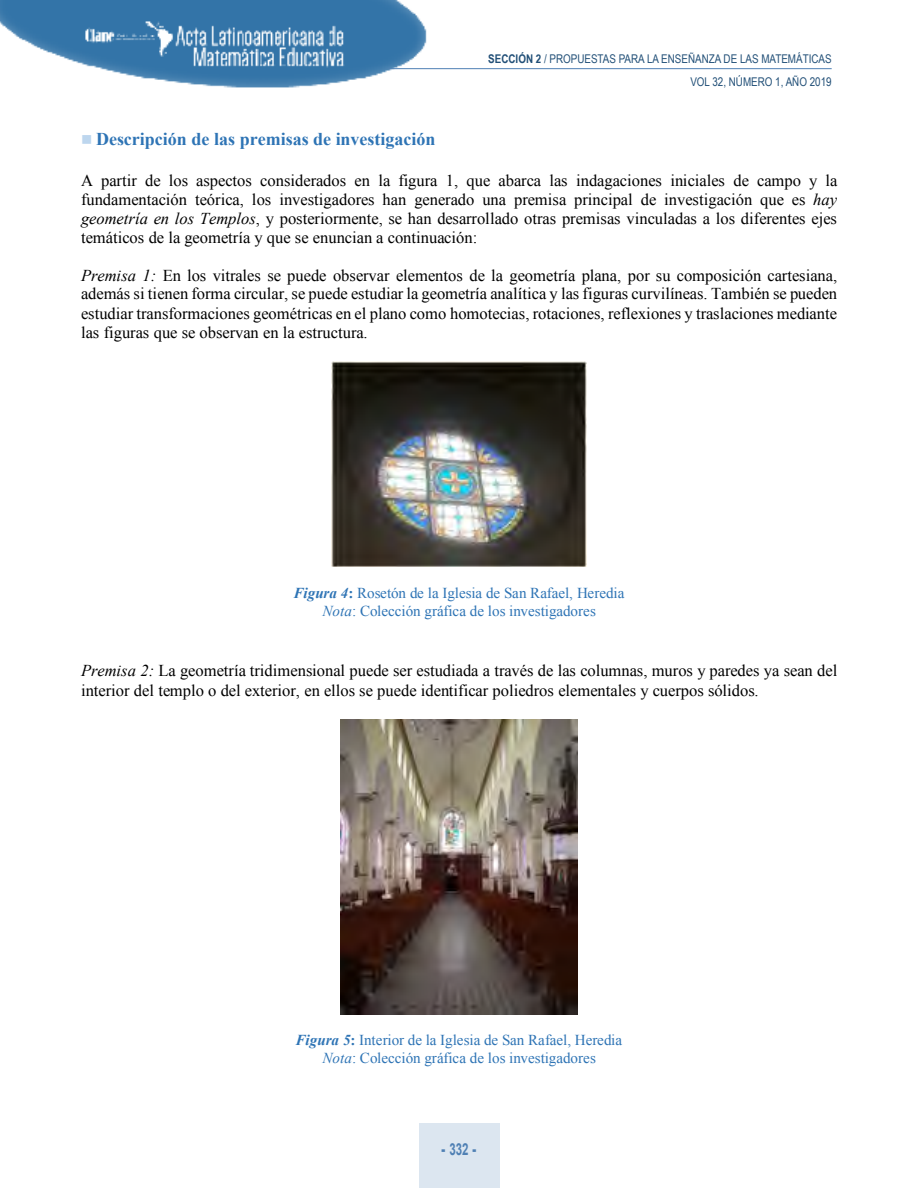
<style>
.page{position:relative;width:918px;height:1188px;background:#fff}
.page>*{position:absolute;margin:0;border:0;box-sizing:border-box;transform-origin:0 0}
.t1{font:700 18px "Times New Roman";color:#2e74b5}
.t2{font:16.5px/18.9px "Times New Roman";color:#000;text-align:justify}
.t3{font:700 16.5px "Arial";color:#4f80b4;scale:.7 1}
.t4{font:15.15px/17.2px "Times New Roman";color:#2e74b5;text-align:center}
.t5{font:12px/23px "Arial Narrow";color:#214f77;text-align:right}
.s1{font-weight:700}
.s2{color:#bdd6ee}
.s3{font-style:italic}
.s4{font-weight:700;font-style:italic}
.s5{font-weight:900}
</style>
<div class="page">
<img style="left:0;top:0;width:435px;height:88px">
<hr style="left:389px;top:68px;width:443px;height:1px;background:#4f80b4">
<div style="left:419px;top:1123px;width:80px;height:65px;background:#dce6f0"></div>
<img style="left:331px;top:362px;width:256px;height:205px">
<img style="left:340px;top:720px;width:238px;height:294px">
<p class="t5" style="left:488px;top:47px;width:345px"><span class="s1">SECCIÓN 2</span> / PROPUESTAS PARA LA ENSEÑANZA DE LAS MATEMÁTICAS<br>VOL 32, NÚMERO 1, AÑO 2019</p>
<p class="t1" style="left:81px;top:129px;width:356px"><span class="s2">■</span> Descripción de las premisas de investigación</p>
<p class="t2" style="left:81px;top:171px;width:758px">A partir de los aspectos considerados en la figura 1, que abarca las indagaciones iniciales de campo y la fundamentación teórica, los investigadores han generado una premisa principal de investigación que es <span class="s3">hay geometría en los Templos</span>, y posteriormente, se han desarrollado otras premisas vinculadas a los diferentes ejes temáticos de la geometría y que se enuncian a continuación:</p>
<p class="t2" style="left:81px;top:266px;width:758px"><span class="s3">Premisa 1:</span> En los vitrales se puede observar elementos de la geometría plana, por su composición cartesiana, además si tienen forma circular, se puede estudiar la geometría analítica y las figuras curvilíneas. También se pueden estudiar transformaciones geométricas en el plano como homotecias, rotaciones, reflexiones y traslaciones mediante las figuras que se observan en la estructura.</p>
<p class="t4" style="left:293px;top:585px;width:333px"><span class="s4">Figura 4</span><span class="s1">:</span> Rosetón de la Iglesia de San Rafael, Heredia<br><span class="s3">Nota</span>: Colección gráfica de los investigadores</p>
<p class="t2" style="left:81px;top:661px;width:758px"><span class="s3">Premisa 2:</span> La geometría tridimensional puede ser estudiada a través de las columnas, muros y paredes ya sean del interior del templo o del exterior, en ellos se puede identificar poliedros elementales y cuerpos sólidos.</p>
<p class="t4" style="left:296px;top:1032px;width:328px"><span class="s4">Figura 5</span><span class="s1">:</span> Interior de la Iglesia de San Rafael, Heredia<br><span class="s3">Nota</span>: Colección gráfica de los investigadores</p>
<p class="t3" style="left:442px;top:1140px;width:51px"><span class="s5">-</span> 332 <span class="s5">-</span></p>
</div>
